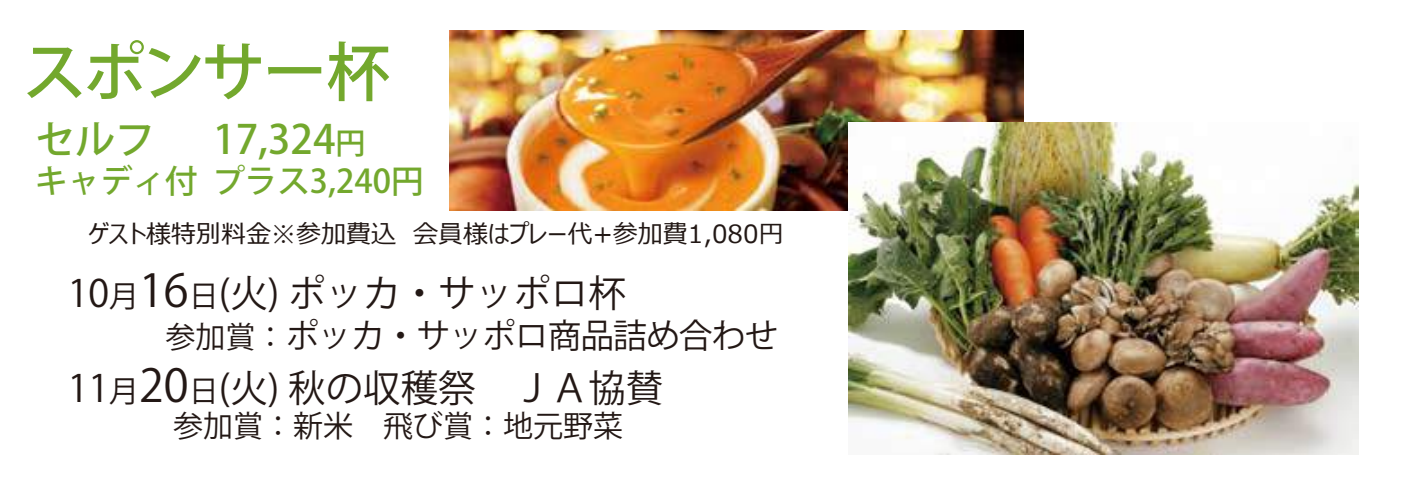
<style>
.page{position:relative;width:1402px;height:504px;background:#fff}
.page>*{position:absolute;margin:0;border:0;box-sizing:border-box;transform-origin:0 0}
.t1{font:500 63.75px "Koz Go Pro";letter-spacing:-.06em;color:#73a82d}
.t2{font:500 40px "Koz Go Pro";color:#73a82d}
.t3{font:37.5px "Koz Go Pro";color:#231815}
.t4{font:33.75px "Koz Go Pro";letter-spacing:-.03em;color:#231815}
.t5{font:500 32.5px "Koz Go Pro";color:#73a82d}
.t6{font:30px "Koz Go Pro";color:#231815}
.t7{font:25px "Meiryo UI";color:#221815}
.s1{font-size:30px}
.s2{font-size:45px}
</style>
<div class="page">
<img style="left:449px;top:30px;width:574px;height:180px">
<img style="left:848px;top:123px;width:510px;height:331px">
<h1 class="t1" style="left:23px;top:31px;width:369px">スポンサー杯</h1>
<p class="t2" style="left:35px;top:114px;width:332px">セルフ 　17,324<span class="s1">円</span></p>
<p class="t5" style="left:35px;top:160px;width:390px">キャディ付 プラス3,240円</p>
<p class="t7" style="left:89px;top:217px;width:696px">ゲスト様特別料金※参加費込 会員様はプレー代+参加費1,080円</p>
<p class="t3" style="left:68px;top:268px;width:559px">10<span class="s1">月</span><span class="s2">16</span><span class="s1">日</span>(火) ポッカ・サッポロ杯</p>
<p class="t4" style="left:165px;top:313px;width:614px"><span class="s1">参加賞：</span>ポッカ・サッポロ商品詰め合わせ</p>
<p class="t3" style="left:68px;top:363px;width:597px">11<span class="s1">月</span><span class="s2">20</span><span class="s1">日</span>(火) 秋の収穫祭　ＪＡ協賛</p>
<p class="t6" style="left:173px;top:406px;width:452px">参加賞：新米　飛び賞：地元野菜</p>
</div>
